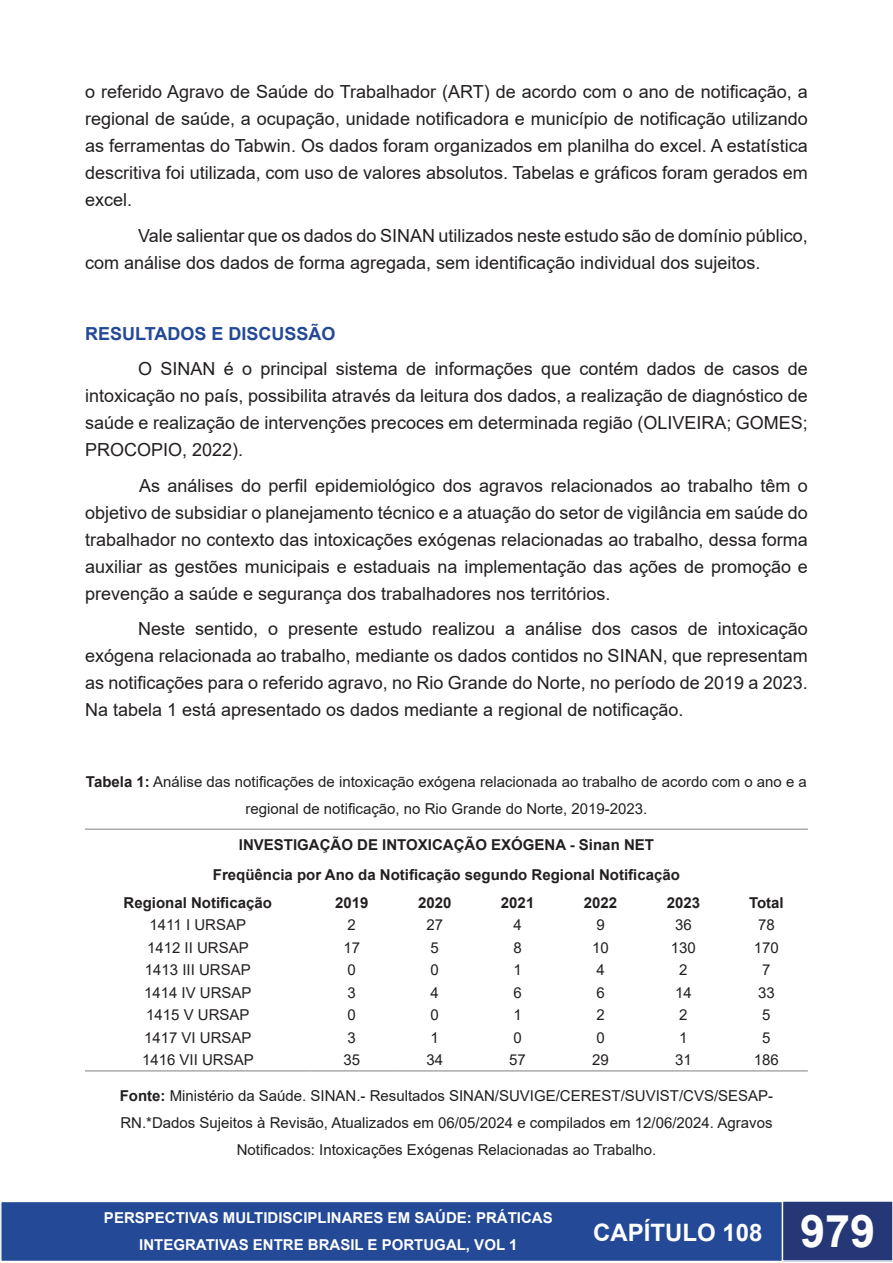
<style>
.page{position:relative;width:893px;height:1263px;background:#fff}
.page>*{position:absolute;margin:0;border:0;box-sizing:border-box;transform-origin:0 0}
.t1{font:700 24px "Arial";color:#fff}
.t2{font:18px/27px "Arial";color:#231f20;text-align:justify}
.t3{font:700 18px "Arial";color:#234997}
.t4{font:15px/27px "Arial";color:#231f20;text-align:center}
.t5{font:15px/27px "Arial";color:#1f1f1f;text-align:center}
.t6{font:700 15px "Arial";color:#231f20}
.t7{font:700 15px/27px "Arial";color:#fff;text-align:center}
.s1{font-weight:700}
.s2{font-weight:700;color:#231f20}
.s3{font-size:45px}
</style>
<div class="page">
<div style="left:1px;top:1201px;width:782px;height:60px;background:#234997"></div>
<div style="left:0;top:1201px;width:784px;height:61px;border:2px solid #fff"></div>
<svg style="left:0;top:1200px;width:1px;height:62px"></svg>
<div style="left:782px;top:1201px;width:111px;height:60px;background:#253777"></div>
<div style="left:782px;top:1200px;width:111px;height:62px;border:2px solid #fff"></div>
<hr style="left:85px;top:829px;width:225px;height:1px;background:#7f7f7f">
<hr style="left:310px;top:829px;width:83px;height:1px;background:#7f7f7f">
<hr style="left:393px;top:829px;width:83px;height:1px;background:#7f7f7f">
<hr style="left:476px;top:829px;width:83px;height:1px;background:#7f7f7f">
<hr style="left:559px;top:829px;width:83px;height:1px;background:#7f7f7f">
<hr style="left:642px;top:829px;width:83px;height:1px;background:#7f7f7f">
<hr style="left:725px;top:829px;width:83px;height:1px;background:#7f7f7f">
<hr style="left:85px;top:1070px;width:225px;height:1px;background:#7f7f7f">
<hr style="left:310px;top:1070px;width:83px;height:1px;background:#7f7f7f">
<hr style="left:393px;top:1070px;width:83px;height:1px;background:#7f7f7f">
<hr style="left:476px;top:1070px;width:83px;height:1px;background:#7f7f7f">
<hr style="left:559px;top:1070px;width:83px;height:1px;background:#7f7f7f">
<hr style="left:642px;top:1070px;width:83px;height:1px;background:#7f7f7f">
<hr style="left:725px;top:1070px;width:83px;height:1px;background:#7f7f7f">
<p class="t2" style="left:85px;top:78px;width:724px">o referido Agravo de Saúde do Trabalhador (ART) de acordo com o ano de notificação, a regional de saúde, a ocupação, unidade notificadora e município de notificação utilizando as ferramentas do Tabwin. Os dados foram organizados em planilha do excel. A estatística descritiva foi utilizada, com uso de valores absolutos. Tabelas e gráficos foram gerados em excel.</p>
<p class="t2" style="left:85px;top:222px;width:724px;text-indent:53px">Vale salientar que os dados do SINAN utilizados neste estudo são de domínio público, com análise dos dados de forma agregada, sem identificação individual dos sujeitos.</p>
<p class="t3" style="left:85px;top:321px;width:252px">RESULTADOS E DISCUSSÃO</p>
<p class="t2" style="left:85px;top:355px;width:724px;text-indent:53px">O SINAN é o principal sistema de informações que contém dados de casos de intoxicação no país, possibilita através da leitura dos dados, a realização de diagnóstico de saúde e realização de intervenções precoces em determinada região (OLIVEIRA; GOMES; PROCOPIO, 2022).</p>
<p class="t2" style="left:85px;top:472px;width:724px;text-indent:54px">As análises do perfil epidemiológico dos agravos relacionados ao trabalho têm o objetivo de subsidiar o planejamento técnico e a atuação do setor de vigilância em saúde do trabalhador no contexto das intoxicações exógenas relacionadas ao trabalho, dessa forma auxiliar as gestões municipais e estaduais na implementação das ações de promoção e prevenção a saúde e segurança dos trabalhadores nos territórios.</p>
<p class="t2" style="left:85px;top:615px;width:724px;text-indent:53px">Neste sentido, o presente estudo realizou a análise dos casos de intoxicação exógena relacionada ao trabalho, mediante os dados contidos no SINAN, que representam as notificações para o referido agravo, no Rio Grande do Norte, no período de 2019 a 2023.<br>Na tabela 1 está apresentado os dados mediante a regional de notificação.</p>
<p class="t4" style="left:86px;top:768px;width:722px"><span class="s1">Tabela 1:</span> Análise das notificações de intoxicação exógena relacionada ao trabalho de acordo com o ano e a regional de notificação, no Rio Grande do Norte, 2019-2023.</p>
<p class="t6" style="left:239px;top:834px;width:417px">INVESTIGAÇÃO DE INTOXICAÇÃO EXÓGENA - Sinan NET</p>
<p class="t6" style="left:213px;top:864px;width:469px">Freqüência por Ano da Notificação segundo Regional Notificação</p>
<p class="t6" style="left:124px;top:892px;width:150px">Regional Notificação</p>
<p class="t6" style="left:335px;top:892px;width:35px">2019</p>
<p class="t6" style="left:418px;top:892px;width:35px">2020</p>
<p class="t6" style="left:501px;top:892px;width:35px">2021</p>
<p class="t6" style="left:584px;top:892px;width:35px">2022</p>
<p class="t6" style="left:667px;top:892px;width:35px">2023</p>
<p class="t6" style="left:749px;top:892px;width:36px">Total</p>
<p class="t4" style="left:150px;top:911px;width:98px">1411 I URSAP</p>
<p class="t4" style="left:348px;top:911px;width:10px">2</p>
<p class="t4" style="left:426px;top:911px;width:18px">27</p>
<p class="t4" style="left:513px;top:911px;width:10px">4</p>
<p class="t4" style="left:596px;top:911px;width:10px">9</p>
<p class="t4" style="left:675px;top:911px;width:18px">36</p>
<p class="t4" style="left:758px;top:911px;width:18px">78</p>
<p class="t4" style="left:147px;top:934px;width:103px">1412 II URSAP</p>
<p class="t4" style="left:343px;top:934px;width:18px">17</p>
<p class="t4" style="left:430px;top:934px;width:10px">5</p>
<p class="t4" style="left:513px;top:934px;width:10px">8</p>
<p class="t4" style="left:592px;top:934px;width:18px">10</p>
<p class="t4" style="left:671px;top:934px;width:27px">130</p>
<p class="t4" style="left:754px;top:934px;width:27px">170</p>
<p class="t4" style="left:145px;top:956px;width:107px">1413 III URSAP</p>
<p class="t4" style="left:348px;top:956px;width:10px">0</p>
<p class="t4" style="left:430px;top:956px;width:10px">0</p>
<p class="t4" style="left:513px;top:956px;width:10px">1</p>
<p class="t4" style="left:596px;top:956px;width:10px">4</p>
<p class="t4" style="left:679px;top:956px;width:10px">2</p>
<p class="t4" style="left:762px;top:956px;width:10px">7</p>
<p class="t4" style="left:144px;top:979px;width:109px">1414 IV URSAP</p>
<p class="t4" style="left:348px;top:979px;width:10px">3</p>
<p class="t4" style="left:430px;top:979px;width:10px">4</p>
<p class="t4" style="left:513px;top:979px;width:10px">6</p>
<p class="t4" style="left:596px;top:979px;width:10px">6</p>
<p class="t4" style="left:675px;top:979px;width:18px">14</p>
<p class="t4" style="left:758px;top:979px;width:18px">33</p>
<p class="t4" style="left:146px;top:1001px;width:105px">1415 V URSAP</p>
<p class="t4" style="left:348px;top:1001px;width:10px">0</p>
<p class="t4" style="left:430px;top:1001px;width:10px">0</p>
<p class="t4" style="left:513px;top:1001px;width:10px">1</p>
<p class="t4" style="left:596px;top:1001px;width:10px">2</p>
<p class="t4" style="left:679px;top:1001px;width:10px">2</p>
<p class="t4" style="left:762px;top:1001px;width:10px">5</p>
<p class="t4" style="left:144px;top:1024px;width:109px">1417 VI URSAP</p>
<p class="t4" style="left:348px;top:1024px;width:10px">3</p>
<p class="t4" style="left:430px;top:1024px;width:10px">1</p>
<p class="t4" style="left:513px;top:1024px;width:10px">0</p>
<p class="t4" style="left:596px;top:1024px;width:10px">0</p>
<p class="t4" style="left:679px;top:1024px;width:10px">1</p>
<p class="t4" style="left:762px;top:1024px;width:10px">5</p>
<p class="t4" style="left:142px;top:1046px;width:113px">1416 VII URSAP</p>
<p class="t4" style="left:343px;top:1046px;width:18px">35</p>
<p class="t4" style="left:426px;top:1046px;width:18px">34</p>
<p class="t4" style="left:509px;top:1046px;width:18px">57</p>
<p class="t4" style="left:592px;top:1046px;width:18px">29</p>
<p class="t4" style="left:675px;top:1046px;width:18px">31</p>
<p class="t4" style="left:754px;top:1046px;width:27px">186</p>
<p class="t5" style="left:120px;top:1082px;width:655px"><span class="s2">Fonte:</span> Ministério da Saúde. SINAN.- Resultados SINAN/SUVIGE/CEREST/SUVIST/CVS/SESAP-<br>RN.*Dados Sujeitos à Revisão, Atualizados em 06/05/2024 e compilados em 12/06/2024. Agravos<br>Notificados: Intoxicações Exógenas Relacionadas ao Trabalho.</p>
<p class="t7" style="left:104px;top:1205px;width:450px">PERSPECTIVAS MULTIDISCIPLINARES EM SAÚDE: PRÁTICAS<br>INTEGRATIVAS ENTRE BRASIL E PORTUGAL, VOL 1</p>
<h1 class="t1" style="left:593px;top:1216px;width:284px">CAPÍTULO 108 <span class="s3">979</span></h1>
</div>
